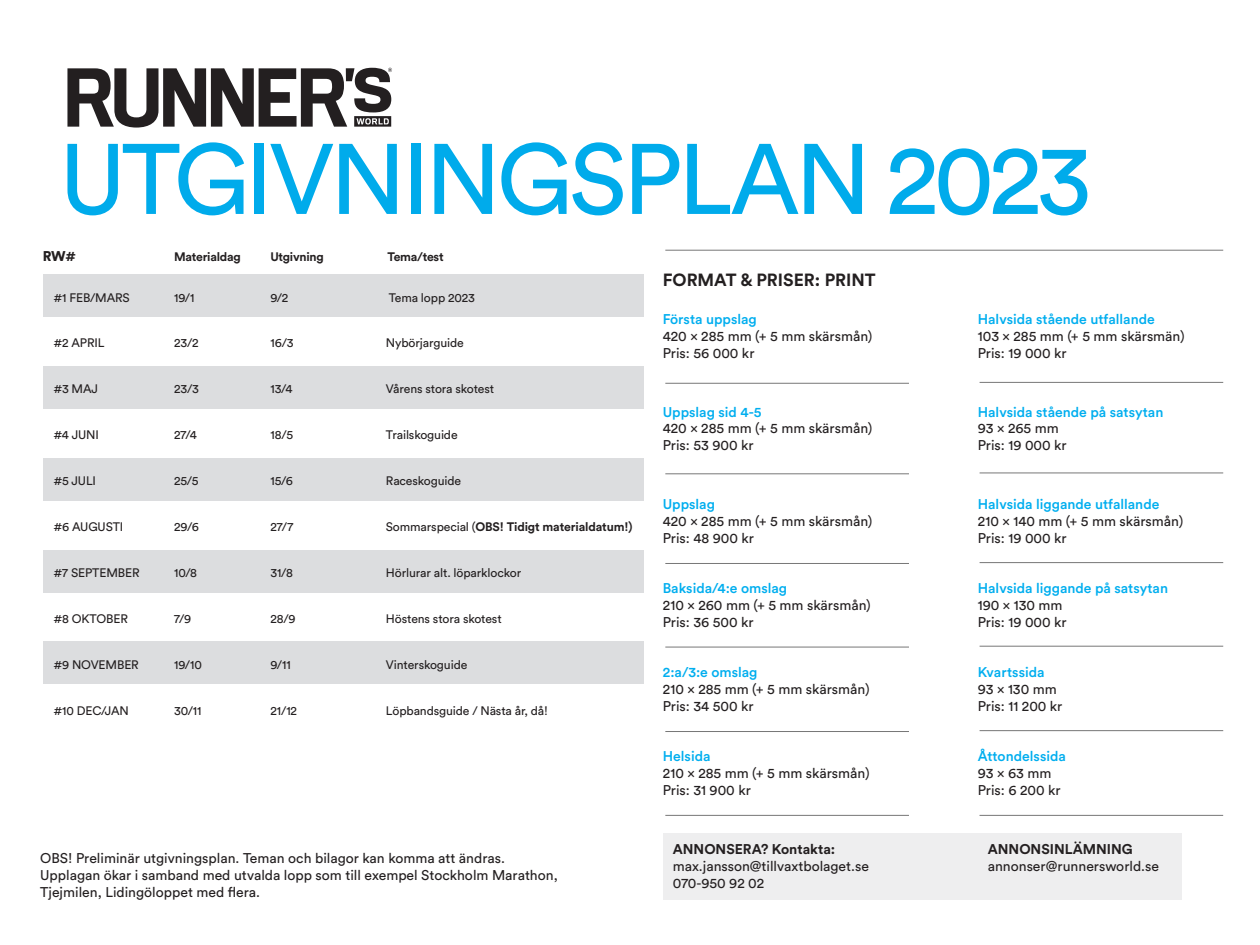
<style>
.page{position:relative;width:1260px;height:945px;background:#fff}
.page>*{position:absolute;margin:0;border:0;box-sizing:border-box;transform-origin:0 0}
.t1{font:98.88px "Circular Std";letter-spacing:-.04em;color:#00abeb}
.t2{font:700 17.5px "Circular Std";color:#231f20}
.t3{font:14px/16.8px "Circular Std";color:#231f20}
.t4{font:500 14px "Circular Std";color:#00aeef}
.t5{font:700 14px "Circular Std";color:#231f20}
.t6{font:900 14px "Circular Std";color:#231f20}
.t7{font:12.25px "Circular Std";letter-spacing:-.01em;color:#231f20}
.t8{font:700 12.25px "Circular Std";letter-spacing:-.02em;color:#231f20}
.s1{font-weight:400}
</style>
<div class="page">
<div style="left:43px;top:275px;width:600px;height:42px;background:#dcdddf"></div>
<div style="left:43px;top:366px;width:600px;height:43px;background:#dcdddf"></div>
<div style="left:43px;top:458px;width:600px;height:42px;background:#dcdddf"></div>
<div style="left:43px;top:550px;width:600px;height:42px;background:#dcdddf"></div>
<div style="left:43px;top:642px;width:600px;height:42px;background:#dcdddf"></div>
<svg style="left:67px;top:68px;width:325px;height:60px"></svg>
<hr style="left:665px;top:250px;width:558px;height:1px;background:#777">
<hr style="left:665px;top:383px;width:244px;height:1px;background:#777">
<hr style="left:980px;top:382px;width:243px;height:1px;background:#777">
<hr style="left:665px;top:473px;width:244px;height:1px;background:#777">
<hr style="left:980px;top:472px;width:243px;height:1px;background:#777">
<div style="left:663px;top:833px;width:519px;height:67px;background:#eeeeef"></div>
<hr style="left:665px;top:563px;width:244px;height:1px;background:#777">
<hr style="left:980px;top:562px;width:243px;height:1px;background:#777">
<hr style="left:665px;top:647px;width:244px;height:1px;background:#777">
<hr style="left:980px;top:646px;width:243px;height:1px;background:#777">
<hr style="left:665px;top:731px;width:244px;height:1px;background:#777">
<hr style="left:980px;top:730px;width:243px;height:1px;background:#777">
<hr style="left:665px;top:815px;width:244px;height:1px;background:#777">
<hr style="left:980px;top:815px;width:243px;height:1px;background:#777">
<h1 class="t1" style="left:60px;top:119px;width:1033px">UTGIVNINGSPLAN 2023</h1>
<p class="t6" style="left:43px;top:247px;width:35px">RW#</p>
<p class="t8" style="left:174px;top:249px;width:68px">Materialdag</p>
<p class="t8" style="left:270px;top:249px;width:55px">Utgivning</p>
<p class="t8" style="left:388px;top:249px;width:57px">Tema/test</p>
<p class="t7" style="left:53px;top:290px;width:78px">#1 FEB/MARS</p>
<p class="t7" style="left:174px;top:290px;width:22px">19/1</p>
<p class="t7" style="left:270px;top:290px;width:19px">9/2</p>
<p class="t7" style="left:389px;top:290px;width:88px">Tema lopp 2023</p>
<p class="t7" style="left:53px;top:336px;width:53px">#2 APRIL</p>
<p class="t7" style="left:174px;top:336px;width:26px">23/2</p>
<p class="t7" style="left:270px;top:336px;width:25px">16/3</p>
<p class="t7" style="left:386px;top:336px;width:79px">Nybörjarguide</p>
<p class="t7" style="left:53px;top:382px;width:46px">#3 MAJ</p>
<p class="t7" style="left:174px;top:382px;width:26px">23/3</p>
<p class="t7" style="left:270px;top:382px;width:23px">13/4</p>
<p class="t7" style="left:386px;top:382px;width:110px">Vårens stora skotest</p>
<p class="t7" style="left:53px;top:428px;width:47px">#4 JUNI</p>
<p class="t7" style="left:174px;top:428px;width:24px">27/4</p>
<p class="t7" style="left:270px;top:428px;width:24px">18/5</p>
<p class="t7" style="left:386px;top:428px;width:73px">Trailskoguide</p>
<p class="t7" style="left:53px;top:474px;width:44px">#5 JULI</p>
<p class="t7" style="left:174px;top:474px;width:26px">25/5</p>
<p class="t7" style="left:270px;top:474px;width:24px">15/6</p>
<p class="t7" style="left:386px;top:474px;width:77px">Raceskoguide</p>
<p class="t7" style="left:53px;top:519px;width:71px">#6 AUGUSTI</p>
<p class="t7" style="left:174px;top:519px;width:26px">29/6</p>
<p class="t7" style="left:270px;top:519px;width:24px">27/7</p>
<p class="t8" style="left:386px;top:519px;width:248px"><span class="s1">Sommarspecial (</span>OBS! Tidigt materialdatum!)</p>
<p class="t7" style="left:53px;top:565px;width:88px">#7 SEPTEMBER</p>
<p class="t7" style="left:174px;top:565px;width:24px">10/8</p>
<p class="t7" style="left:270px;top:565px;width:24px">31/8</p>
<p class="t7" style="left:386px;top:565px;width:137px">Hörlurar alt. löparklockor</p>
<p class="t7" style="left:53px;top:611px;width:76px">#8 OKTOBER</p>
<p class="t7" style="left:174px;top:611px;width:19px">7/9</p>
<p class="t7" style="left:270px;top:611px;width:27px">28/9</p>
<p class="t7" style="left:386px;top:611px;width:117px">Höstens stora skotest</p>
<p class="t7" style="left:53px;top:657px;width:87px">#9 NOVEMBER</p>
<p class="t7" style="left:174px;top:657px;width:29px">19/10</p>
<p class="t7" style="left:270px;top:657px;width:22px">9/11</p>
<p class="t7" style="left:386px;top:657px;width:83px">Vinterskoguide</p>
<p class="t7" style="left:53px;top:703px;width:77px">#10 DEC/JAN</p>
<p class="t7" style="left:174px;top:703px;width:29px">30/11</p>
<p class="t7" style="left:270px;top:703px;width:28px">21/12</p>
<p class="t7" style="left:386px;top:703px;width:163px">Löpbandsguide / Nästa år, då!</p>
<p class="t3" style="left:40px;top:850px;width:519px">OBS! Preliminär utgivningsplan. Teman och bilagor kan komma att ändras.<br>Upplagan ökar i samband med utvalda lopp som till exempel Stockholm Marathon,<br>Tjejmilen, Lidingöloppet med flera.</p>
<p class="t2" style="left:663px;top:269px;width:214px">FORMAT &amp; PRISER: PRINT</p>
<p class="t4" style="left:663px;top:310px;width:96px">Första uppslag</p>
<p class="t4" style="left:978px;top:310px;width:178px">Halvsida stående utfallande</p>
<p class="t3" style="left:663px;top:327px;width:211px">420 x 285 mm (+ 5 mm skärsmån)</p>
<p class="t3" style="left:978px;top:327px;width:208px">103 x 285 mm (+ 5 mm skärsmän)</p>
<p class="t3" style="left:663px;top:344px;width:93px">Pris: 56 000 kr</p>
<p class="t3" style="left:978px;top:344px;width:90px">Pris: 19 000 kr</p>
<p class="t4" style="left:663px;top:403px;width:100px">Uppslag sid 4-5</p>
<p class="t4" style="left:978px;top:403px;width:187px">Halvsida stående på satsytan</p>
<p class="t3" style="left:663px;top:420px;width:211px">420 x 285 mm (+ 5 mm skärsmån)</p>
<p class="t3" style="left:978px;top:420px;width:82px">93 x 265 mm</p>
<p class="t3" style="left:663px;top:437px;width:92px">Pris: 53 900 kr</p>
<p class="t3" style="left:978px;top:437px;width:90px">Pris: 19 000 kr</p>
<p class="t4" style="left:663px;top:495px;width:54px">Uppslag</p>
<p class="t4" style="left:978px;top:495px;width:183px">Halvsida liggande utfallande</p>
<p class="t3" style="left:663px;top:512px;width:211px">420 x 285 mm (+ 5 mm skärsmån)</p>
<p class="t3" style="left:978px;top:512px;width:207px">210 x 140 mm (+ 5 mm skärsmån)</p>
<p class="t3" style="left:663px;top:529px;width:93px">Pris: 48 900 kr</p>
<p class="t3" style="left:978px;top:529px;width:90px">Pris: 19 000 kr</p>
<p class="t4" style="left:663px;top:579px;width:126px">Baksida/4:e omslag</p>
<p class="t4" style="left:978px;top:579px;width:192px">Halvsida liggande på satsytan</p>
<p class="t3" style="left:663px;top:596px;width:209px">210 x 260 mm (+ 5 mm skärsmån)</p>
<p class="t3" style="left:978px;top:596px;width:86px">190 x 130 mm</p>
<p class="t3" style="left:663px;top:613px;width:92px">Pris: 36 500 kr</p>
<p class="t3" style="left:978px;top:613px;width:90px">Pris: 19 000 kr</p>
<p class="t4" style="left:663px;top:663px;width:96px">2:a/3:e omslag</p>
<p class="t4" style="left:978px;top:663px;width:68px">Kvartssida</p>
<p class="t3" style="left:663px;top:680px;width:208px">210 x 285 mm (+ 5 mm skärsmån)</p>
<p class="t3" style="left:978px;top:680px;width:81px">93 x 130 mm</p>
<p class="t3" style="left:663px;top:697px;width:92px">Pris: 34 500 kr</p>
<p class="t3" style="left:978px;top:697px;width:86px">Pris: 11 200 kr</p>
<p class="t4" style="left:663px;top:747px;width:49px">Helsida</p>
<p class="t4" style="left:978px;top:747px;width:90px">Åttondelssida</p>
<p class="t3" style="left:663px;top:764px;width:208px">210 x 285 mm (+ 5 mm skärsmån)</p>
<p class="t3" style="left:978px;top:764px;width:75px">93 x 63 mm</p>
<p class="t3" style="left:663px;top:781px;width:90px">Pris: 31 900 kr</p>
<p class="t3" style="left:978px;top:781px;width:84px">Pris: 6 200 kr</p>
<p class="t5" style="left:673px;top:840px;width:164px">ANNONSERA? Kontakta:</p>
<p class="t5" style="left:988px;top:840px;width:147px">ANNONSINLÄMNING</p>
<p class="t3" style="left:673px;top:858px;width:198px">max.jansson@tillvaxtbolaget.se</p>
<p class="t3" style="left:988px;top:858px;width:173px">annonser@runnersworld.se</p>
<p class="t3" style="left:673px;top:875px;width:93px">070-950 92 02</p>
</div>
